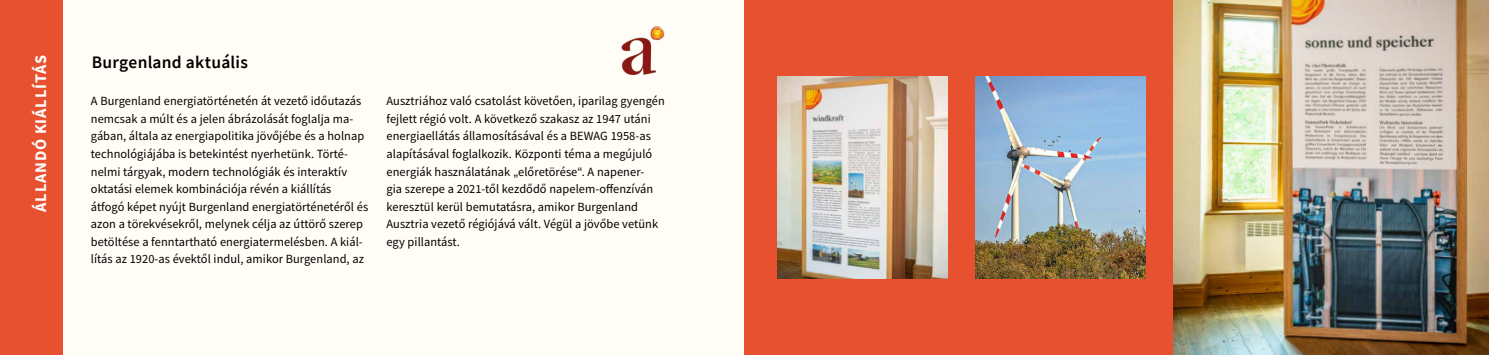
<style>
.page{position:relative;width:1489px;height:355px;background:#fff}
.page>*{position:absolute;margin:0;border:0;box-sizing:border-box;transform-origin:0 0}
.t1{font:600 17.5px "Source Sans Pro";letter-spacing:.01em;color:#000}
.t2{font:700 16.25px "Source Sans Pro";letter-spacing:.045em;color:#fff}
.t3{font:12.5px/17.5px "Source Sans Pro";letter-spacing:.005em;color:#000}
</style>
<div class="page">
<div style="left:0;top:0;width:744px;height:354px;background:#fffdf5"></div>
<div style="left:744px;top:0;width:744px;height:354px;background:#e7512f"></div>
<img style="left:975px;top:76px;width:170px;height:202px">
<img style="left:777px;top:76px;width:170px;height:202px">
<div style="left:0;top:0;width:63px;height:354px;background:#e7512f"></div>
<img style="left:621px;top:27px;width:44px;height:48px">
<img style="left:1173px;top:0;width:315px;height:354px">
<h2 class="t2" style="left:30px;top:211px;width:158px;rotate:-90deg">ÁLLANDÓ KIÁLLÍTÁS</h2>
<h1 class="t1" style="left:92px;top:51px;width:158px">Burgenland aktuális</h1>
<p class="t3" style="left:91px;top:92px;width:279px">A Burgenland energiatörténetén át vezető időutazás nemcsak a múlt és a jelen ábrázolását foglalja ma&shy;gában, általa az energiapolitika jövőjébe és a holnap technológiájába is betekintést nyerhetünk. Törté&shy;nelmi tárgyak, modern technológiák és interaktív oktatási elemek kombinációja révén a kiállítás<br>átfogó képet nyújt Burgenland energiatörténetéről és azon a törekvésekről, melynek célja az úttörő szerep betöltése a fenntartható energiatermelésben. A kiál&shy;lítás az 1920-as évektől indul, amikor Burgenland, az</p>
<p class="t3" style="left:386px;top:92px;width:280px">Ausztriához való csatolást követően, iparilag gyengén fejlett régió volt. A következő szakasz az 1947 utáni energiaellátás államosításával és a BEWAG 1958-as alapításával foglalkozik. Központi téma a megújuló energiák használatának „előretörése“. A napener-<br>gia szerepe a 2021-től kezdődő napelem-offenzíván keresztül kerül bemutatásra, amikor Burgenland Ausztria vezető régiójává vált. Végül a jövőbe vetünk egy pillantást.</p>
</div>
